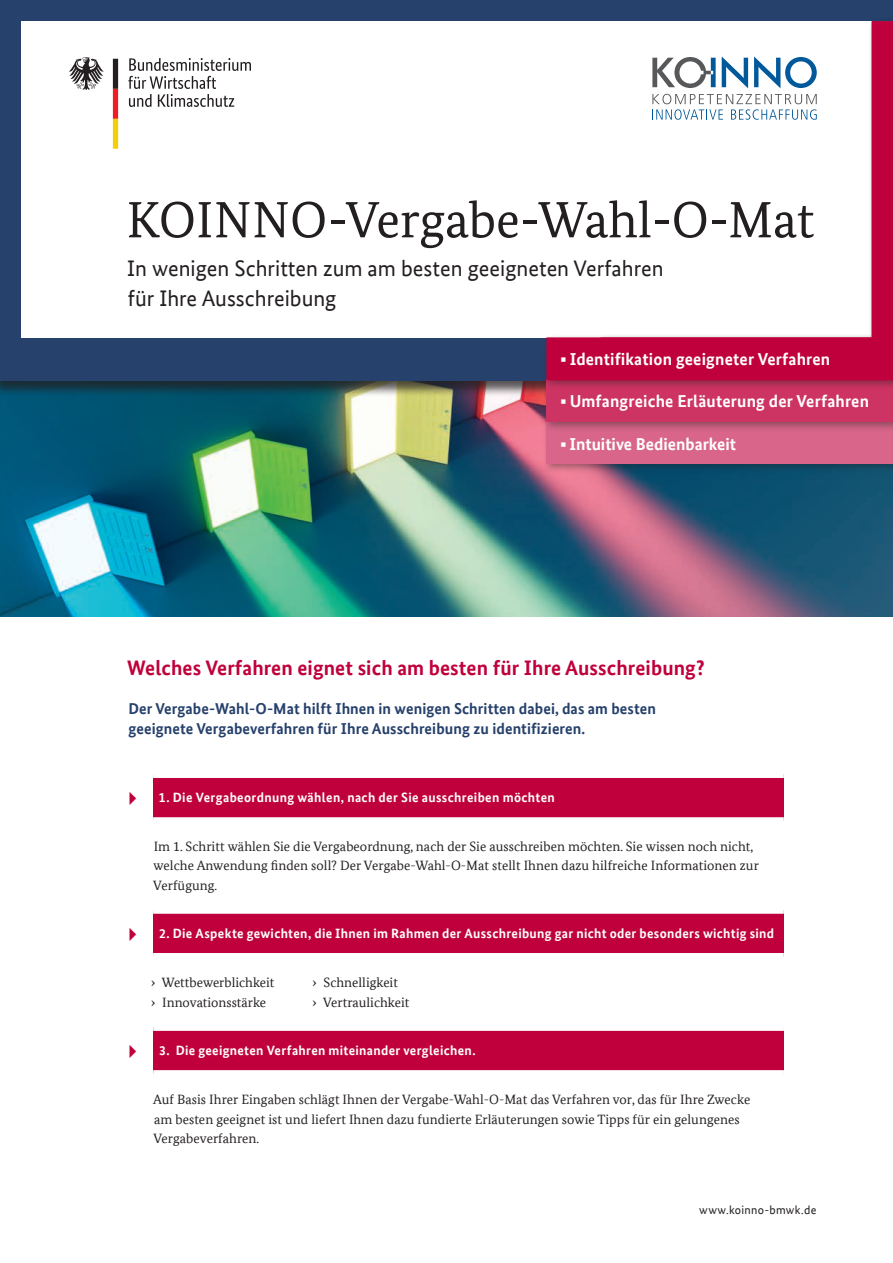
<style>
.page{position:relative;width:893px;height:1263px;background:#fff}
.page>*{position:absolute;margin:0;border:0;box-sizing:border-box;transform-origin:0 0}
.Headline_Kopf{font:51px "Bundes Serif Office";color:#231f20}
.Subhead_Kopf{font:22.5px/30px "Bundes Sans Office";color:#231f20}
.Headline_Titel{font:700 21px "Bundes Sans Office";letter-spacing:.005em;color:#c0003c}
.Headline_Box_Rubrik{font:700 17.25px "Bundes Sans Office";letter-spacing:.01em;color:#fff}
.Zwischenüberschrift{font:700 15.75px/19.5px "Bundes Sans Office";letter-spacing:.005em;color:#26416c}
.Copy_oE{font:13.5px/19.5px "Bundes Serif Office";letter-spacing:.005em;color:#231f20}
.Subheadline{font:700 13.5px "Bundes Sans Office";letter-spacing:.025em;color:#fff}
.Kopfzeile_rechts{font:12px "Bundes Sans Office";letter-spacing:.025em;color:#231f20}
.s1{font-family:"Bundes Serif"}
</style>
<div class="page">
<img style="left:0;top:397px;width:893px;height:220px">
<div style="left:0;top:0;width:893px;height:397px;background:#231f20;opacity:.75"></div>
<div style="left:0;top:0;width:893px;height:380px;background:#26416c"></div>
<div style="left:21px;top:21px;width:851px;height:316px;background:#fff"></div>
<div style="left:542px;top:417px;width:351px;height:57px;background:#231f20;opacity:.41"></div>
<div style="left:546px;top:422px;width:347px;height:42px;background:#d9668a"></div>
<div style="left:542px;top:375px;width:351px;height:57px;background:#231f20;opacity:.41"></div>
<div style="left:546px;top:379px;width:347px;height:43px;background:#cd3363"></div>
<div style="left:542px;top:17px;width:351px;height:374px;background:#231f20;opacity:.41"></div>
<svg style="left:546px;top:21px;width:347px;height:359px"></svg>
<svg style="left:128px;top:58px;width:123px;height:49px"></svg>
<svg style="left:69px;top:57px;width:35px;height:33px"></svg>
<svg style="left:113px;top:59px;width:5px;height:90px"></svg>
<div style="left:153px;top:774px;width:631px;height:47px;background:#c0003c"></div>
<div style="left:153px;top:817px;width:631px;height:8px;background:#fff"></div>
<div style="left:153px;top:770px;width:631px;height:8px;background:#fff"></div>
<div style="left:153px;top:910px;width:631px;height:47px;background:#c0003c"></div>
<div style="left:153px;top:953px;width:631px;height:7px;background:#fff"></div>
<div style="left:153px;top:906px;width:631px;height:8px;background:#fff"></div>
<div style="left:153px;top:1027px;width:631px;height:47px;background:#c0003c"></div>
<div style="left:153px;top:1070px;width:631px;height:8px;background:#fff"></div>
<div style="left:153px;top:1023px;width:631px;height:8px;background:#fff"></div>
<svg style="left:567px;top:365px;width:15px;height:1px"></svg>
<p class="Headline_Kopf" style="left:127px;top:190px;width:689px">KOINNO-Vergabe-Wahl-O-Mat</p>
<p class="Subhead_Kopf" style="left:127px;top:253px;width:538px">In wenigen Schritten zum am besten geeigneten Verfahren für Ihre Ausschreibung</p>
<p class="Headline_Box_Rubrik" style="left:560px;top:349px;width:272px">▪ Identifikation geeigneter Verfahren</p>
<p class="Headline_Box_Rubrik" style="left:560px;top:391px;width:310px">▪ Umfangreiche Erläuterung der Verfahren</p>
<p class="Headline_Box_Rubrik" style="left:560px;top:434px;width:177px">▪ Intuitive Bedienbarkeit</p>
<p class="Headline_Titel" style="left:127px;top:656px;width:579px">Welches Verfahren eignet sich am besten für Ihre Ausschreibung?</p>
<p class="Zwischenüberschrift" style="left:128px;top:699px;width:529px">Der Vergabe-Wahl-O-Mat hilft Ihnen in wenigen Schritten dabei, das am besten geeignete Vergabeverfahren für Ihre Ausschreibung zu identifizieren.</p>
<p class="Subheadline" style="left:159px;top:789px;width:398px">1. Die Vergabeordnung wählen, nach der Sie ausschreiben möchten</p>
<p class="Copy_oE" style="left:153px;top:836px;width:607px">Im 1. Schritt wählen Sie die Vergabeordnung, nach der Sie ausschreiben möchten. Sie wissen noch nicht, welche Anwendung finden soll? Der Vergabe-Wahl-O-Mat stellt Ihnen dazu hilfreiche Informationen zur<br>Verfügung.</p>
<p class="Subheadline" style="left:159px;top:925px;width:617px">2. Die Aspekte gewichten, die Ihnen im Rahmen der Ausschreibung gar nicht oder besonders wichtig sind</p>
<p class="Copy_oE" style="left:151px;top:973px;width:125px"><span class="s1">›</span> Wettbewerblichkeit</p>
<p class="Copy_oE" style="left:151px;top:992px;width:117px"><span class="s1">›</span> Innovationsstärke</p>
<p class="Copy_oE" style="left:313px;top:973px;width:87px"><span class="s1">›</span> Schnelligkeit</p>
<p class="Copy_oE" style="left:313px;top:992px;width:98px"><span class="s1">›</span> Vertraulichkeit</p>
<p class="Subheadline" style="left:159px;top:1042px;width:318px">3. Die geeigneten Verfahren miteinander vergleichen.</p>
<p class="Copy_oE" style="left:153px;top:1090px;width:599px">Auf Basis Ihrer Eingaben schlägt Ihnen der Vergabe-Wahl-O-Mat das Verfahren vor, das für Ihre Zwecke am besten geeignet ist und liefert Ihnen dazu fundierte Erläuterungen sowie Tipps für ein gelungenes<br>Vergabeverfahren.</p>
<p class="Kopfzeile_rechts" style="left:699px;top:1203px;width:119px">www.koinno-bmwk.de</p>
</div>
